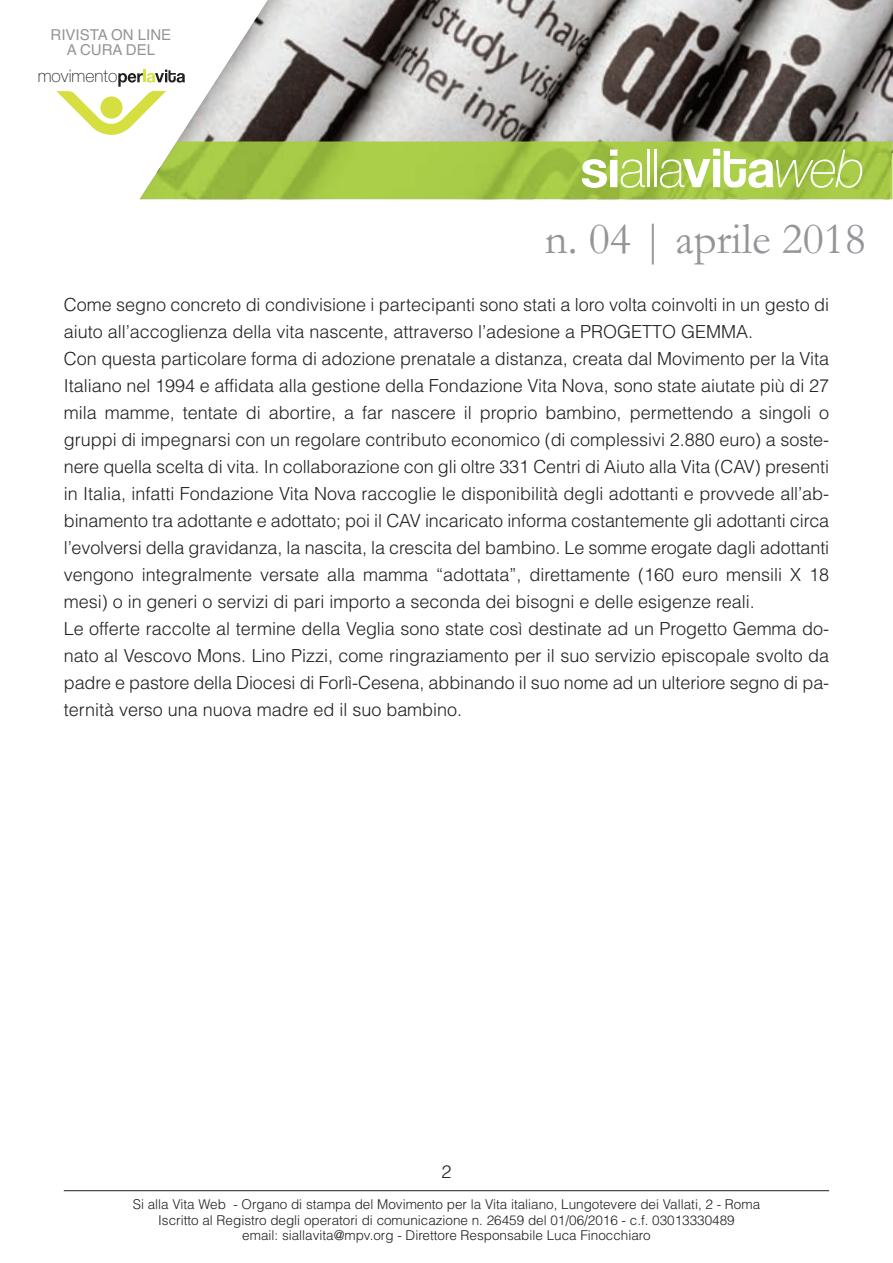
<style>
.page{position:relative;width:893px;height:1263px;background:#fff}
.page>*{position:absolute;margin:0;border:0;box-sizing:border-box;transform-origin:0 0}
.t1{font:100 52.65px "Helvetica Neue";color:#fff}
.t2{font:italic 100 52.65px "Helvetica Neue";color:#fff}
.t3{font:44.85px "Garamond";color:#939598}
.t4{font:300 18px/27px "Helvetica";color:#231f20}
.t5{font:100 17.4px "Helvetica Neue";color:#231f20}
.t6{font:15px/15px "Helvetica";color:#939598;text-align:center}
.t7{font:300 13.5px/15.8px "Helvetica";color:#231f20;text-align:center}
.s1{font-weight:700}
</style>
<div class="page">
<img style="left:143px;top:0;width:750px;height:199px">
<img style="left:140px;top:141px;width:752px;height:58px">
<svg style="left:683px;top:149px;width:91px;height:39px"></svg>
<hr style="left:64px;top:1190px;width:765px;height:1px;background:#231f20">
<svg style="left:56px;top:70px;width:129px;height:65px"></svg>
<p class="t6" style="left:51px;top:27px;width:122px">RIVISTA ON LINE<br>A CURA DEL</p>
<p class="t5" style="left:38px;top:70px;width:81px">movimento</p>
<p class="t1" style="left:580px;top:150px;width:106px"><span class="s1">si</span>alla</p>
<p class="t2" style="left:774px;top:150px;width:92px">web</p>
<p class="t3" style="left:545px;top:211px;width:323px">n. 04 | aprile 2018</p>
<p class="t4" style="left:64px;top:291px;width:767px">Come segno concreto di condivisione i partecipanti sono stati a loro volta coinvolti in un gesto di aiuto all’accoglienza della vita nascente, attraverso l’adesione a PROGETTO GEMMA.<br>Con questa particolare forma di adozione prenatale a distanza, creata dal Movimento per la Vita Italiano nel 1994 e affidata alla gestione della Fondazione Vita Nova, sono state aiutate più di 27 mila mamme, tentate di abortire, a far nascere il proprio bambino, permettendo a singoli o gruppi di impegnarsi con un regolare contributo economico (di complessivi 2.880 euro) a soste&shy;nere quella scelta di vita. In collaborazione con gli oltre 331 Centri di Aiuto alla Vita (CAV) presenti in Italia, infatti Fondazione Vita Nova raccoglie le disponibilità degli adottanti e provvede all’ab&shy;binamento tra adottante e adottato; poi il CAV incaricato informa costantemente gli adottanti circa l’evolversi della gravidanza, la nascita, la crescita del bambino. Le somme erogate dagli adottanti vengono integralmente versate alla mamma “adottata”, direttamente (160 euro mensili X 18 mesi) o in generi o servizi di pari importo a seconda dei bisogni e delle esigenze reali.<br>Le offerte raccolte al termine della Veglia sono state così destinate ad un Progetto Gemma do&shy;nato al Vescovo Mons. Lino Pizzi, come ringraziamento per il suo servizio episcopale svolto da padre e pastore della Diocesi di Forlì-Cesena, abbinando il suo nome ad un ulteriore segno di pa&shy;ternità verso una nuova madre ed il suo bambino.</p>
<p class="t4" style="left:441px;top:1158px;width:12px">2</p>
<p class="t7" style="left:133px;top:1196px;width:629px">Si alla Vita Web - Organo di stampa del Movimento per la Vita italiano, Lungotevere dei Vallati, 2 - Roma<br>Iscritto al Registro degli operatori di comunicazione n. 26459 del 01/06/2016 - c.f. 03013330489<br>email: siallavita@mpv.org - Direttore Responsabile Luca Finocchiaro</p>
</div>
